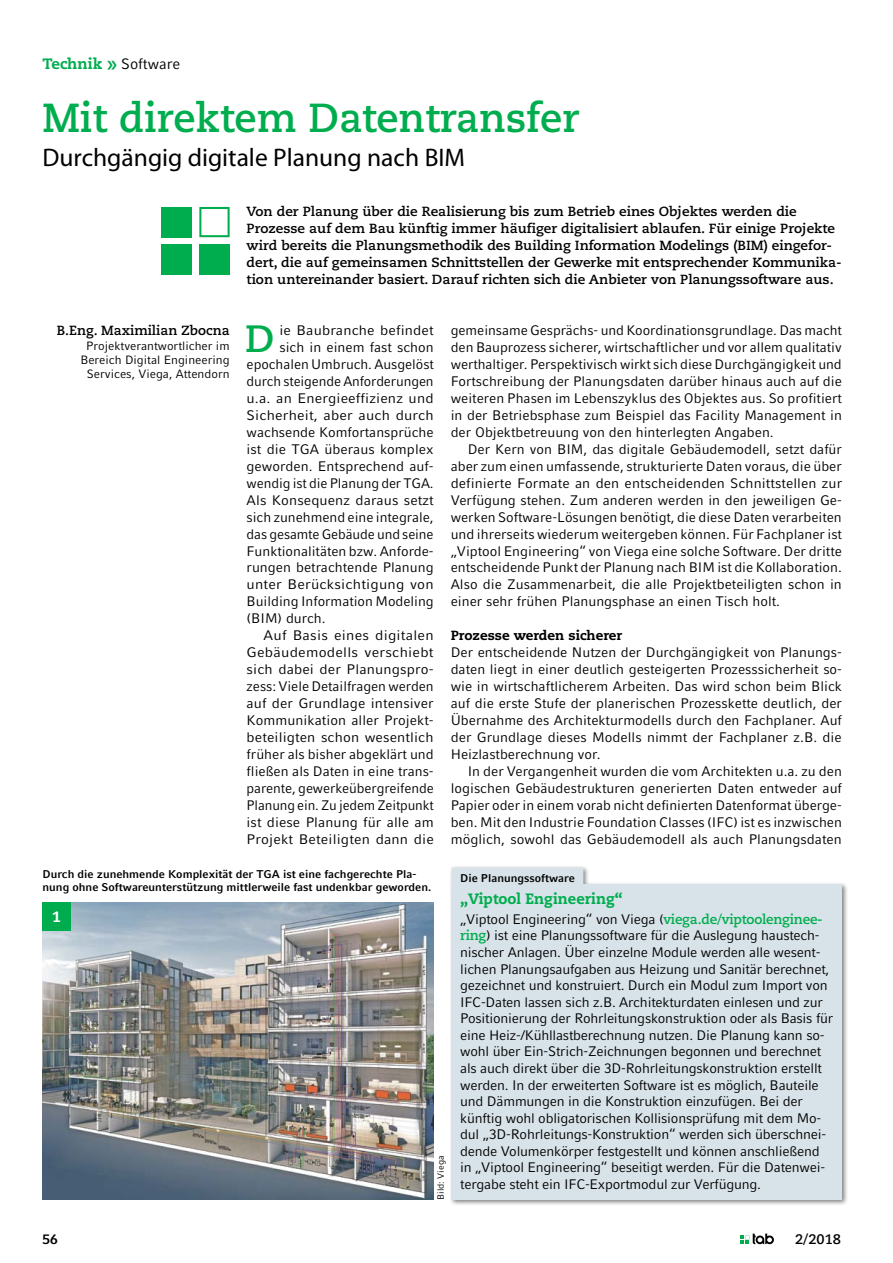
<style>
.page{position:relative;width:893px;height:1263px;background:#fff}
.page>*{position:absolute;margin:0;border:0;box-sizing:border-box;transform-origin:0 0}
.t1{font:700 40.5px "Caecilia LT Std";color:#00ad4e}
.t2{font:700 37.95px "Caecilia LT Std";color:#00ad4e}
.t3{font:25.5px "Myriad Pro";color:#000}
.t4{font:800 15px "Caecilia LT Std";color:#00ad4e}
.t5{font:15px "Compatil Fact LT Pro";color:#000}
.t6{font:800 15px "Caecilia LT Std";color:#fff}
.t7{font:13.8px/17px "Compatil Fact LT Pro";letter-spacing:-.005em;color:#000;text-align:justify}
.t8{font:13.8px "Compatil Fact LT Pro";letter-spacing:-.005em;color:#000;scale:1.04 1}
.t9{font:13.8px "Compatil Fact LT Pro";letter-spacing:.015em;color:#000;scale:1.05 1}
.t10{font:700 13.8px "Caecilia LT Std";color:#000}
.t11{font:700 13.8px "Compatil Fact LT Pro";color:#000}
.t12{font:700 13.2px/17px "Caecilia LT Std";color:#000}
.t13{font:800 13.2px "Caecilia LT Std";color:#000}
.t14{font:12px/14.4px "Compatil Fact LT Pro";color:#000;text-align:center}
.t15{font:700 11.25px/13.5px "Compatil Fact LT Pro";color:#000}
.t16{font:9px "Compatil Fact LT Pro";color:#000}
.s1{font-family:"Caecilia LT Std";font-weight:800;color:#00ad4e}
.s2{font-weight:700;font-size:21px;color:#00ad4e}
.s3{font-family:"Caecilia LT Std";font-weight:700;font-size:13.5px;color:#00ad4e}
</style>
<div class="page">
<svg style="left:740px;top:1233px;width:34px;height:11px"></svg>
<div style="left:199px;top:245px;width:31px;height:30px;background:#00ad4e"></div>
<div style="left:162px;top:245px;width:30px;height:30px;background:#00ad4e"></div>
<svg style="left:199px;top:207px;width:31px;height:30px"></svg>
<div style="left:162px;top:207px;width:30px;height:30px;background:#00ad4e"></div>
<img style="left:43px;top:902px;width:391px;height:298px">
<div style="left:449px;top:865px;width:400px;height:341px;background:#000;opacity:.5"></div>
<div style="left:452px;top:884px;width:390px;height:316px;background:#d8e3e9"></div>
<div style="left:452px;top:868px;width:131px;height:20px;background:#d8e3e9"></div>
<div style="left:43px;top:902px;width:28px;height:29px;background:#00ad4e"></div>
<p class="t5" style="left:43px;top:55px;width:139px"><span class="s1">Technik</span> <span class="s2">»</span> Software</p>
<h1 class="t1" style="left:43px;top:94px;width:538px">Mit direktem Datentransfer</h1>
<h3 class="t3" style="left:43px;top:141px;width:424px">Durchgängig digitale Planung nach BIM</h3>
<p class="t12" style="left:57px;top:322px;width:174px">B.Eng. Maximilian Zbocna</p>
<p class="t14" style="left:80px;top:338px;width:151px">Projektverantwortlicher im<br>Bereich Digital Engineering<br>Services, Viega, Attendorn</p>
<p class="t12" style="left:247px;top:204px;width:597px">Von der Planung über die Realisierung bis zum Betrieb eines Objektes werden die Prozesse auf dem Bau künftig immer häufiger digitalisiert ablaufen. Für einige Projekte wird bereits die Planungsmethodik des Building Information Modelings (BIM) eingefor&shy;dert, die auf gemeinsamen Schnittstellen der Gewerke mit entsprechender Kommunika&shy;tion untereinander basiert. Darauf richten sich die Anbieter von Planungssoftware aus.</p>
<p class="t7" style="left:451px;top:322px;width:393px">gemeinsame Gesprächs- und Koordinationsgrundlage. Das macht den Bauprozess sicherer, wirtschaftlicher und vor allem qualitativ werthaltiger. Perspektivisch wirkt sich diese Durchgängigkeit und Fortschreibung der Planungsdaten darüber hinaus auch auf die weiteren Phasen im Lebenszyklus des Objektes aus. So profitiert in der Betriebsphase zum Beispiel das Facility Management in der Objektbetreuung von den hinterlegten Angaben.</p>
<p class="t7" style="left:451px;top:441px;width:393px;text-indent:17px">Der Kern von BIM, das digitale Gebäudemodell, setzt dafür aber zum einen umfassende, strukturierte Daten voraus, die über definierte Formate an den entscheidenden Schnittstellen zur Verfügung stehen. Zum anderen werden in den jeweiligen Ge&shy;werken Software-Lösungen benötigt, die diese Daten verarbeiten und ihrerseits wiederum weitergeben können. Für Fachplaner ist „Viptool Engineering“ von Viega eine solche Software. Der dritte entscheidende Punkt der Planung nach BIM ist die Kollaboration.<br>Also die Zusammenarbeit, die alle Projektbeteiligten schon in einer sehr frühen Planungsphase an einen Tisch holt.</p>
<p class="t13" style="left:451px;top:627px;width:173px">Prozesse werden sicherer</p>
<p class="t7" style="left:451px;top:644px;width:393px">Der entscheidende Nutzen der Durchgängigkeit von Planungs&shy;daten liegt in einer deutlich gesteigerten Prozesssicherheit so&shy;wie in wirtschaftlicherem Arbeiten. Das wird schon beim Blick auf die erste Stufe der planerischen Prozesskette deutlich, der Übernahme des Architekturmodells durch den Fachplaner. Auf der Grundlage dieses Modells nimmt der Fachplaner z.B. die Heizlastberechnung vor.</p>
<p class="t7" style="left:451px;top:763px;width:393px;text-indent:17px">In der Vergangenheit wurden die vom Architekten u.a. zu den logischen Gebäudestrukturen generierten Daten entweder auf Papier oder in einem vorab nicht definierten Datenformat überge&shy;ben. Mit den Industrie Foundation Classes (IFC) ist es inzwischen möglich, sowohl das Gebäudemodell als auch Planungsdaten</p>
<h2 class="t2" style="left:245px;top:316px;width:31px">D</h2>
<p class="t7" style="left:279px;top:322px;width:156px">ie Baubranche befindet</p>
<p class="t7" style="left:279px;top:339px;width:156px">sich in einem fast schon</p>
<p class="t7" style="left:247px;top:356px;width:189px">epochalen Umbruch. Ausgelöst</p>
<p class="t7" style="left:247px;top:373px;width:189px">durch steigende Anforderungen</p>
<p class="t8" style="left:247px;top:390px;width:181px">u.a. an Energieeffizienz und</p>
<p class="t8" style="left:247px;top:407px;width:181px">Sicherheit, aber auch durch</p>
<p class="t7" style="left:247px;top:424px;width:189px">wachsende Komfortansprüche</p>
<p class="t7" style="left:247px;top:441px;width:188px">ist die TGA überaus komplex</p>
<p class="t7" style="left:247px;top:457px;width:189px">geworden. Entsprechend auf-</p>
<p class="t7" style="left:247px;top:474px;width:189px">wendig ist die Planung der TGA.</p>
<p class="t7" style="left:247px;top:491px;width:189px">Als Konsequenz daraus setzt</p>
<p class="t7" style="left:247px;top:508px;width:189px">sich zunehmend eine integrale,</p>
<p class="t7" style="left:247px;top:525px;width:188px">das gesamte Gebäude und seine</p>
<p class="t7" style="left:247px;top:542px;width:189px">Funktionalitäten bzw. Anforde-</p>
<p class="t7" style="left:247px;top:559px;width:188px">rungen betrachtende Planung</p>
<p class="t9" style="left:247px;top:577px;width:180px">unter Berücksichtigung von</p>
<p class="t7" style="left:247px;top:593px;width:189px">Building Information Modeling</p>
<p class="t7" style="left:247px;top:610px;width:81px">(BIM) durch.</p>
<p class="t9" style="left:264px;top:627px;width:163px">Auf Basis eines digitalen</p>
<p class="t9" style="left:247px;top:644px;width:180px">Gebäudemodells verschiebt</p>
<p class="t7" style="left:247px;top:661px;width:188px">sich dabei der Planungspro-</p>
<p class="t7" style="left:247px;top:678px;width:189px">zess: Viele Detailfragen werden</p>
<p class="t7" style="left:247px;top:695px;width:189px">auf der Grundlage intensiver</p>
<p class="t7" style="left:247px;top:712px;width:189px">Kommunikation aller Projekt-</p>
<p class="t7" style="left:247px;top:729px;width:188px">beteiligten schon wesentlich</p>
<p class="t7" style="left:247px;top:746px;width:189px">früher als bisher abgeklärt und</p>
<p class="t7" style="left:247px;top:763px;width:189px">fließen als Daten in eine trans-</p>
<p class="t7" style="left:247px;top:780px;width:189px">parente, gewerkeübergreifende</p>
<p class="t7" style="left:247px;top:796px;width:189px">Planung ein. Zu jedem Zeitpunkt</p>
<p class="t7" style="left:247px;top:813px;width:189px">ist diese Planung für alle am</p>
<p class="t8" style="left:247px;top:831px;width:182px">Projekt Beteiligten dann die</p>
<p class="t15" style="left:43px;top:867px;width:390px">Durch die zunehmende Komplexität der TGA ist eine fachgerechte Pla&shy;nung ohne Softwareunterstützung mittlerweile fast undenkbar geworden.</p>
<p class="t6" style="left:52px;top:908px;width:10px">1</p>
<p class="t16" style="left:436px;top:1200px;width:46px;rotate:-90deg">Bild: Viega</p>
<p class="t15" style="left:460px;top:871px;width:116px">Die Planungssoftware</p>
<p class="t4" style="left:460px;top:890px;width:164px">„Viptool Engineering“</p>
<p class="t7" style="left:460px;top:911px;width:375px;line-height:16.5px;text-align:left">„Viptool Engineering“ von Viega (<span class="s3">viega.de/viptoolenginee&shy;ring</span>) ist eine Planungssoftware für die Auslegung haustech&shy;nischer Anlagen. Über einzelne Module werden alle wesent&shy;lichen Planungsaufgaben aus Heizung und Sanitär berechnet, gezeichnet und konstruiert. Durch ein Modul zum Import von IFC-Daten lassen sich z.B. Architekturdaten einlesen und zur Positionierung der Rohrleitungskonstruktion oder als Basis für eine Heiz-/Kühllastberechnung nutzen. Die Planung kann so&shy;wohl über Ein-Strich-Zeichnungen begonnen und berechnet als auch direkt über die 3D-Rohrleitungskonstruktion erstellt werden. In der erweiterten Software ist es möglich, Bauteile und Dämmungen in die Konstruktion einzufügen. Bei der künftig wohl obligatorischen Kollisionsprüfung mit dem Mo&shy;dul „3D-Rohrleitungs-Konstruktion“ werden sich überschnei&shy;dende Volumenkörper festgestellt und können anschließend in „Viptool Engineering“ beseitigt werden. Für die Datenwei&shy;tergabe steht ein IFC-Exportmodul zur Verfügung.</p>
<p class="t11" style="left:43px;top:1231px;width:17px">56</p>
<p class="t10" style="left:795px;top:1231px;width:47px">2/2018</p>
</div>
